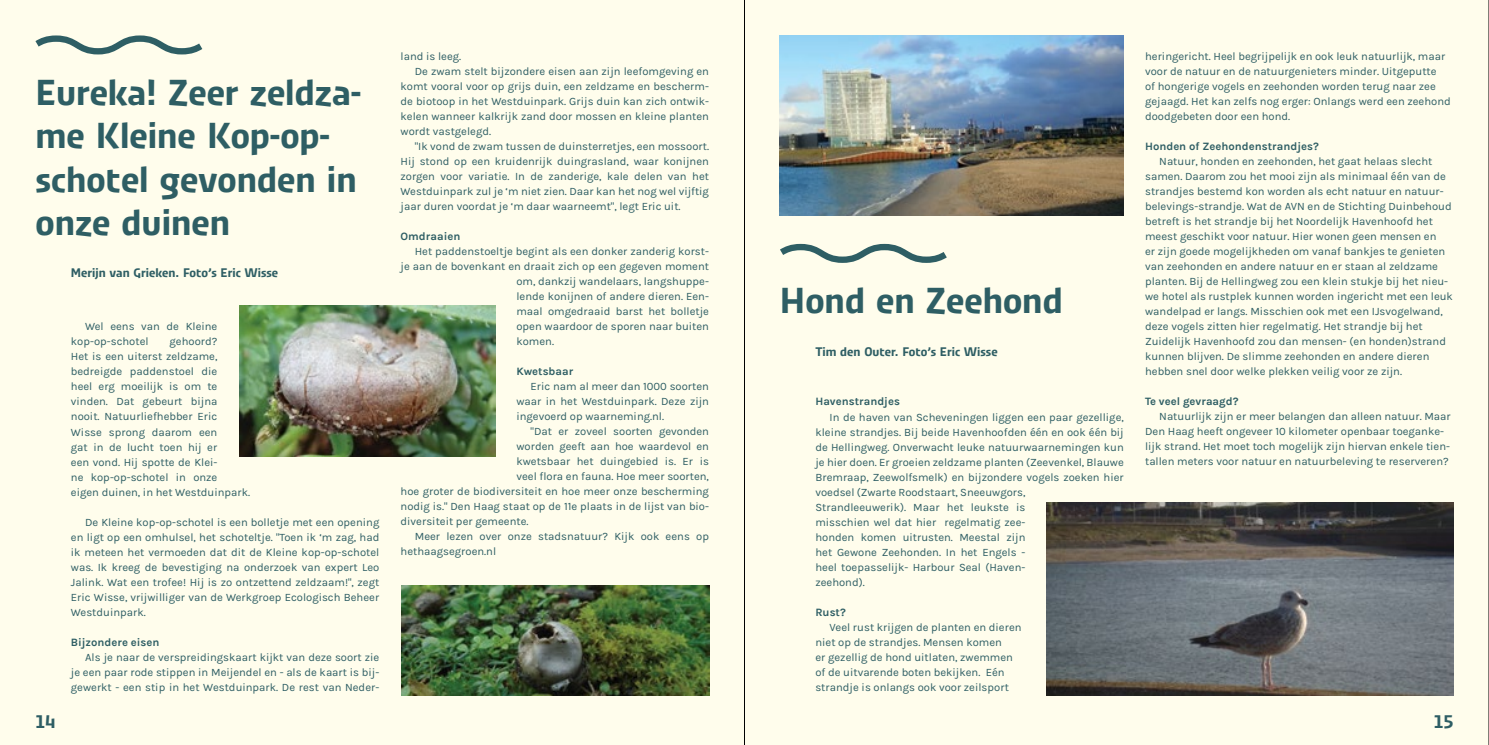
<style>
.page{position:relative;width:1489px;height:745px;background:#fff}
.page>*{position:absolute;margin:0;border:0;box-sizing:border-box;transform-origin:0 0}
.t1{font:700 36.25px/43.5px "Urby";color:#2e5e64}
.t2{font:700 18.75px "Urby";color:#2e5e64}
.t3{font:700 12.5px "Urby";color:#2e5e64}
.t4{font:11.25px/15px "Karla";color:#2e5e64}
.t5{font:700 11.25px "Karla";color:#2e5e64}
</style>
<div class="page">
<div style="left:0;top:0;width:744px;height:744px;background:#fffdec"></div>
<div style="left:744px;top:0;width:744px;height:744px;background:#fffdec"></div>
<hr style="left:744px;top:0;width:1px;height:744px;background:#000">
<img style="left:402px;top:585px;width:307px;height:109px">
<svg style="left:35px;top:35px;width:167px;height:19px"></svg>
<hr style="left:1488px;top:0;width:1px;height:744px;background:#000">
<img style="left:780px;top:35px;width:343px;height:181px">
<svg style="left:780px;top:244px;width:166px;height:19px"></svg>
<img style="left:1046px;top:502px;width:407px;height:192px">
<img style="left:239px;top:305px;width:256px;height:151px">
<h1 class="t1" style="left:35px;top:68px;width:327px">Eureka! Zeer zeldza&shy;me Kleine Kop-op&shy;schotel gevonden in onze duinen</h1>
<p class="t3" style="left:71px;top:264px;width:209px">Merijn van Grieken. Foto’s Eric Wisse</p>
<p class="t4" style="left:71px;top:319px;width:148px;text-indent:14px">Wel eens van de Kleine kop-op-schotel</p>
<p class="t4" style="left:71px;top:334px;width:181px;text-indent:99px">gehoord?<br>Het is een uiterst zeldzame, bedreigde paddenstoel die<br>heel erg moeilijk is om te vinden. Dat gebeurt bijna<br>nooit. Natuurliefhebber Eric<br>Wisse sprong daarom een<br>gat in de lucht toen hij er<br>een vond. Hij spotte de Klei-<br>ne kop-op-schotel in onze<br>eigen duinen, in het Westduinpark.</p>
<p class="t4" style="left:71px;top:514px;width:310px;text-align:justify;text-indent:14px">De Kleine kop-op-schotel is een bolletje met een opening en ligt op een omhulsel, het schoteltje. "Toen ik ‘m zag, had ik meteen het vermoeden dat dit de Kleine kop-op-schotel was. Ik kreeg de bevestiging na onderzoek van expert Leo Jalink. Wat een trofee! Hij is zo ontzettend zeldzaam!", zegt Eric Wisse, vrijwilliger van de Werkgroep Ecologisch Beheer Westduinpark.</p>
<p class="t5" style="left:71px;top:635px;width:90px">Bijzondere eisen</p>
<p class="t4" style="left:71px;top:649px;width:310px;text-align:justify;text-indent:14px">Als je naar de verspreidingskaart kijkt van deze soort zie je een paar rode stippen in Meijendel en - als de kaart is bij&shy;gewerkt - een stip in het Westduinpark. De rest van Neder-</p>
<p class="t4" style="left:400px;top:49px;width:62px">land is leeg.</p>
<p class="t4" style="left:415px;top:64px;width:296px">De zwam stelt bijzondere eisen aan zijn leefomgeving en</p>
<p class="t4" style="left:400px;top:79px;width:310px">komt vooral voor op grijs duin, een zeldzame en bescherm-</p>
<p class="t4" style="left:400px;top:94px;width:310px">de biotoop in het Westduinpark. Grijs duin kan zich ontwik-</p>
<p class="t4" style="left:400px;top:109px;width:310px">kelen wanneer kalkrijk zand door mossen en kleine planten</p>
<p class="t4" style="left:400px;top:124px;width:92px">wordt vastgelegd.</p>
<p class="t4" style="left:415px;top:139px;width:296px">"Ik vond de zwam tussen de duinsterretjes, een mossoort.</p>
<p class="t4" style="left:400px;top:154px;width:310px">Hij stond op een kruidenrijk duingrasland, waar konijnen</p>
<p class="t4" style="left:400px;top:169px;width:310px">zorgen voor variatie. In de zanderige, kale delen van het</p>
<p class="t4" style="left:400px;top:184px;width:310px">Westduinpark zul je ‘m niet zien. Daar kan het nog wel vijftig</p>
<p class="t4" style="left:400px;top:199px;width:281px">jaar duren voordat je ‘m daar waarneemt", legt Eric uit.</p>
<p class="t5" style="left:400px;top:230px;width:61px">Omdraaien</p>
<p class="t4" style="left:415px;top:244px;width:296px">Het paddenstoeltje begint als een donker zanderig korst-</p>
<p class="t4" style="left:400px;top:259px;width:310px">je aan de bovenkant en draait zich op een gegeven moment</p>
<p class="t4" style="left:516px;top:274px;width:194px">om, dankzij wandelaars, langshuppe-</p>
<p class="t4" style="left:516px;top:289px;width:194px">lende konijnen of andere dieren. Een-</p>
<p class="t4" style="left:516px;top:304px;width:194px">maal omgedraaid barst het bolletje</p>
<p class="t4" style="left:516px;top:319px;width:194px">open waardoor de sporen naar buiten</p>
<p class="t4" style="left:516px;top:334px;width:39px">komen.</p>
<p class="t5" style="left:516px;top:365px;width:58px">Kwetsbaar</p>
<p class="t4" style="left:516px;top:379px;width:194px;text-align:justify;text-indent:14px">Eric nam al meer dan 1000 soorten waar in het Westduinpark. Deze zijn ingevoerd op waarneming.nl.</p>
<p class="t4" style="left:530px;top:424px;width:180px">"Dat er zoveel soorten gevonden</p>
<p class="t4" style="left:516px;top:439px;width:194px">worden geeft aan hoe waardevol en</p>
<p class="t4" style="left:516px;top:454px;width:194px">kwetsbaar het duingebied is. Er is</p>
<p class="t4" style="left:516px;top:469px;width:194px">veel flora en fauna. Hoe meer soorten,</p>
<p class="t4" style="left:400px;top:484px;width:310px">hoe groter de biodiversiteit en hoe meer onze bescherming</p>
<p class="t4" style="left:400px;top:499px;width:310px">nodig is." Den Haag staat op de 11e plaats in de lijst van bio-</p>
<p class="t4" style="left:400px;top:514px;width:129px">diversiteit per gemeente.</p>
<p class="t4" style="left:415px;top:529px;width:296px">Meer lezen over onze stadsnatuur? Kijk ook eens op</p>
<p class="t4" style="left:400px;top:544px;width:97px">hethaagsegroen.nl</p>
<h1 class="t1" style="left:780px;top:277px;width:284px">Hond en Zeehond</h1>
<p class="t3" style="left:815px;top:342px;width:184px">Tim den Outer. Foto’s Eric Wisse</p>
<p class="t5" style="left:815px;top:395px;width:86px">Havenstrandjes</p>
<p class="t4" style="left:815px;top:409px;width:310px;text-indent:14px">In de haven van Scheveningen liggen een paar gezellige, kleine strandjes. Bij beide Havenhoofden één en ook één bij de Hellingweg. Onverwacht leuke natuurwaarnemingen kun je hier doen. Er groeien zeldzame planten (Zeevenkel, Blauwe Bremraap, Zeewolfsmelk) en bijzondere vogels zoeken hier voedsel (Zwarte Roodstaart, Sneeuwgors,<br>Strandleeuwerik). Maar het leukste is<br>misschien wel dat hier regelmatig zee-<br>honden komen uitrusten. Meestal zijn<br>het Gewone Zeehonden. In het Engels -<br>heel toepasselijk- Harbour Seal (Haven-<br>zeehond).</p>
<p class="t5" style="left:815px;top:605px;width:32px">Rust?</p>
<p class="t4" style="left:815px;top:619px;width:208px;text-indent:14px">Veel rust krijgen de planten en dieren niet op de strandjes. Mensen komen<br>er gezellig de hond uitlaten, zwemmen of de uitvarende boten bekijken. Eén strandje is onlangs ook voor zeilsport</p>
<p class="t4" style="left:1144px;top:49px;width:307px">heringericht. Heel begrijpelijk en ook leuk natuurlijk, maar voor de natuur en de natuurgenieters minder. Uitgeputte<br>of hongerige vogels en zeehonden worden terug naar zee gejaagd. Het kan zelfs nog erger: Onlangs werd een zeehond doodgebeten door een hond.</p>
<p class="t5" style="left:1144px;top:140px;width:175px">Honden of Zeehondenstrandjes?</p>
<p class="t4" style="left:1144px;top:154px;width:309px;text-indent:14px">Natuur, honden en zeehonden, het gaat helaas slecht samen. Daarom zou het mooi zijn als minimaal één van de strandjes bestemd kon worden als echt natuur en natuur&shy;belevings-strandje. Wat de AVN en de Stichting Duinbehoud betreft is het strandje bij het Noordelijk Havenhoofd het meest geschikt voor natuur. Hier wonen geen mensen en<br>er zijn goede mogelijkheden om vanaf bankjes te genieten van zeehonden en andere natuur en er staan al zeldzame planten. Bij de Hellingweg zou een klein stukje bij het nieu&shy;we hotel als rustplek kunnen worden ingericht met een leuk wandelpad er langs. Misschien ook met een IJsvogelwand, deze vogels zitten hier regelmatig. Het strandje bij het Zuidelijk Havenhoofd zou dan mensen- (en honden)strand kunnen blijven. De slimme zeehonden en andere dieren hebben snel door welke plekken veilig voor ze zijn.</p>
<p class="t5" style="left:1144px;top:395px;width:95px">Te veel gevraagd?</p>
<p class="t4" style="left:1144px;top:409px;width:307px;text-indent:14px">Natuurlijk zijn er meer belangen dan alleen natuur. Maar Den Haag heeft ongeveer 10 kilometer openbaar toeganke&shy;lijk strand. Het moet toch mogelijk zijn hiervan enkele tien&shy;tallen meters voor natuur en natuurbeleving te reserveren?</p>
<h2 class="t2" style="left:35px;top:707px;width:22px">14</h2>
<h2 class="t2" style="left:1433px;top:707px;width:21px">15</h2>
</div>
